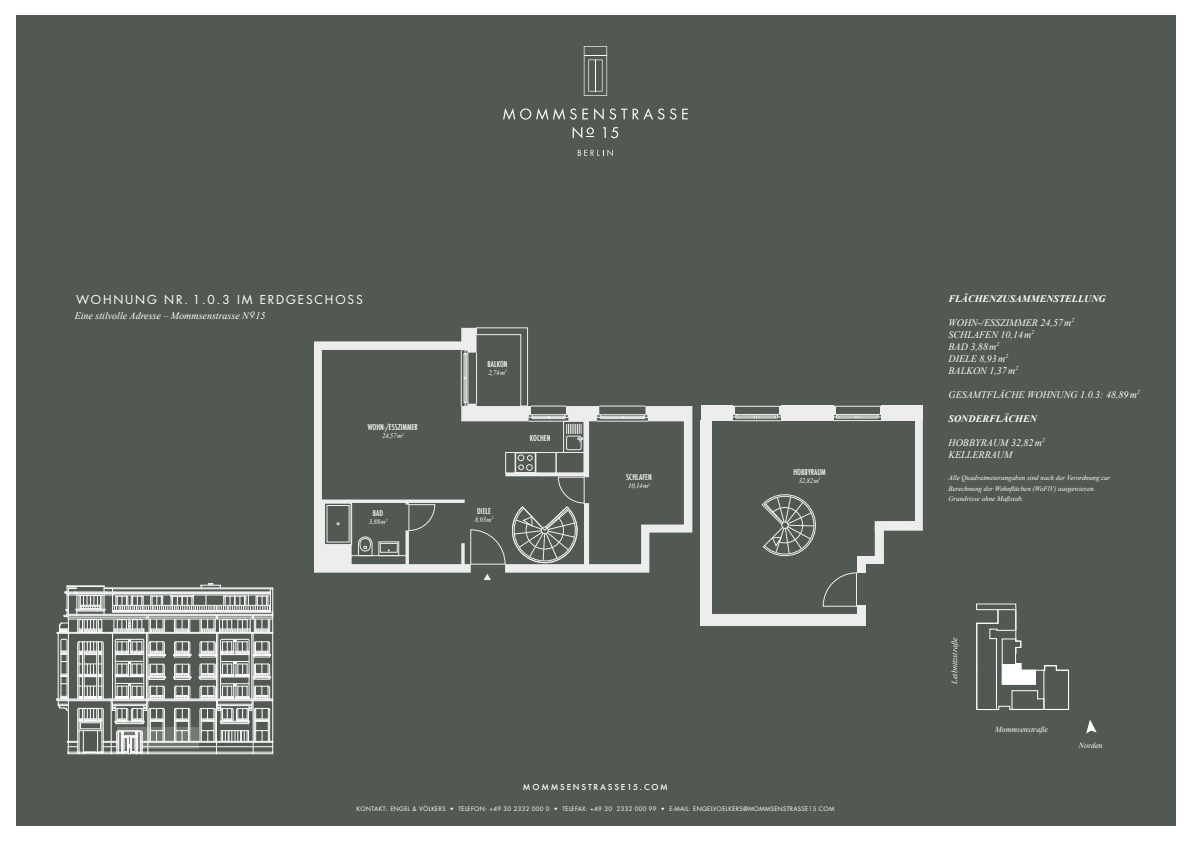
<style>
.page{position:relative;width:1191px;height:842px;background:#fff}
.page>*{position:absolute;margin:0;border:0;box-sizing:border-box;transform-origin:0 0}
.t1{font:12px "Futura";letter-spacing:.15em;color:#fff}
.t2{font:italic 10px/12px "Times New Roman";color:#fff}
.t3{font:italic 700 10px "Times New Roman";color:#fff}
.t4{font:500 condensed 8px "Futura";color:#fff}
.t5{font:italic 8px "Times New Roman";color:#fff}
.t6{font:500 8px "Futura";letter-spacing:.22em;color:#fff}
.t7{font:italic 7px/10.4px "Times New Roman";color:#fff}
.t8{font:6px "Futura";letter-spacing:.05em;color:#fff}
.s1{font-weight:500}
</style>
<div class="page">
<div style="left:16px;top:16px;width:1159px;height:810px;background:#525852"></div>
<svg style="left:761px;top:494px;width:55px;height:63px"></svg>
<hr style="left:732px;top:420px;width:49px;height:1px;background:#fff">
<div style="left:856px;top:556px;width:9px;height:17px;background:#ededed"></div>
<div style="left:865px;top:556px;width:19px;height:8px;background:#ededed"></div>
<div style="left:881px;top:406px;width:42px;height:15px;background:#ededed"></div>
<div style="left:781px;top:406px;width:52px;height:15px;background:#ededed"></div>
<div style="left:700px;top:406px;width:32px;height:15px;background:#ededed"></div>
<div style="left:700px;top:420px;width:11px;height:206px;background:#ededed"></div>
<div style="left:700px;top:615px;width:165px;height:11px;background:#ededed"></div>
<div style="left:856px;top:605px;width:9px;height:10px;background:#ededed"></div>
<svg style="left:822px;top:572px;width:35px;height:35px"></svg>
<div style="left:874px;top:526px;width:10px;height:35px;background:#ededed"></div>
<svg style="left:732px;top:406px;width:49px;height:13px"></svg>
<svg style="left:833px;top:406px;width:89px;height:125px"></svg>
<svg style="left:314px;top:327px;width:378px;height:253px"></svg>
<svg style="left:56px;top:583px;width:217px;height:171px"></svg>
<hr style="left:217px;top:633px;width:1px;height:66px;background:#fff">
<hr style="left:251px;top:633px;width:1px;height:66px;background:#fff">
<svg style="left:117px;top:727px;width:81px;height:22px;background:#a3a6a3"></svg>
<svg style="left:1086px;top:720px;width:10px;height:14px"></svg>
<svg style="left:976px;top:603px;width:93px;height:107px"></svg>
<svg style="left:603px;top:127px;width:15px;height:11px"></svg>
<svg style="left:572px;top:127px;width:22px;height:12px"></svg>
<svg style="left:578px;top:150px;width:35px;height:6px"></svg>
<svg style="left:582px;top:109px;width:6px;height:10px"></svg>
<svg style="left:503px;top:108px;width:73px;height:12px"></svg>
<svg style="left:670px;top:108px;width:6px;height:12px"></svg>
<svg style="left:682px;top:109px;width:6px;height:10px"></svg>
<svg style="left:609px;top:108px;width:55px;height:12px"></svg>
<svg style="left:594px;top:108px;width:9px;height:12px"></svg>
<svg style="left:584px;top:46px;width:23px;height:50px"></svg>
<hr style="left:595px;top:60px;width:1px;height:31px;background:#fff">
<p class="t1" style="left:76px;top:292px;width:288px">WOHNUNG NR. 1.0.3 IM ERDGESCHOSS</p>
<p class="t2" style="left:75px;top:309px;width:192px">Eine stilvolle Adresse – Mommsenstrasse No 15</p>
<p class="t4" style="left:487px;top:359px;width:22px">BALKON</p>
<p class="t7" style="left:488px;top:367px;width:20px">2,74m<sup>2</sup></p>
<p class="t4" style="left:368px;top:422px;width:52px">WOHN-/ESSZIMMER</p>
<p class="t7" style="left:382px;top:430px;width:23px">24,57m<sup>2</sup></p>
<p class="t4" style="left:530px;top:433px;width:22px">KOCHEN</p>
<p class="t4" style="left:373px;top:508px;width:12px">BAD</p>
<p class="t7" style="left:369px;top:517px;width:20px">3,88m<sup>2</sup></p>
<p class="t4" style="left:477px;top:505px;width:15px">DIELE</p>
<p class="t7" style="left:475px;top:514px;width:20px">8,93m<sup>2</sup></p>
<p class="t4" style="left:626px;top:472px;width:27px">SCHLAFEN</p>
<p class="t7" style="left:628px;top:480px;width:23px">10,14m<sup>2</sup></p>
<p class="t4" style="left:793px;top:467px;width:34px">HOBBYRAUM</p>
<p class="t7" style="left:798px;top:475px;width:23px">32,82m<sup>2</sup></p>
<p class="t6" style="left:523px;top:781px;width:146px">MOMMSENSTRASSE15.COM</p>
<p class="t8" style="left:356px;top:805px;width:479px">KONTAKT<span class="s1">:</span> ENGEL &amp; VÖLKERS • TELEFON: +49 30 2332 000 0 • TELEFAX: +49 30 2332 000 99 • E-MAIL: ENGELVOELKERS@MOMMSENSTRASSE15.COM</p>
<p class="t3" style="left:948px;top:291px;width:159px">FLÄCHENZUSAMMENSTELLUNG</p>
<p class="t2" style="left:948px;top:316px;width:127px">WOHN-/ESSZIMMER 24,57m<sup>2<br></sup>SCHLAFEN 10,14m<sup>2<br></sup>BAD 3,88m<sup>2<br></sup>DIELE 8,93m<sup>2<br></sup>BALKON 1,37m<sup>2</sup></p>
<p class="t2" style="left:948px;top:388px;width:193px">GESAMTFLÄCHE WOHNUNG 1.0.3: 48,89m<sup>2</sup></p>
<p class="t3" style="left:948px;top:411px;width:90px">SONDERFLÄCHEN</p>
<p class="t2" style="left:948px;top:436px;width:98px">HOBBYRAUM 32,82m<sup>2<br></sup>KELLERRAUM</p>
<p class="t7" style="left:948px;top:472px;width:163px">Alle Quadratmeterangaben sind nach der Verordnung zur<br>Berechnung der Wohnflächen (WoFlV) ausgewiesen.<br>Grundrisse ohne Maßstab.</p>
<p class="t5" style="left:949px;top:683px;width:47px;rotate:-90deg">Leibnitzstraße</p>
<p class="t5" style="left:995px;top:724px;width:54px">Mommsenstraße</p>
<p class="t5" style="left:1078px;top:740px;width:25px">Norden</p>
</div>
